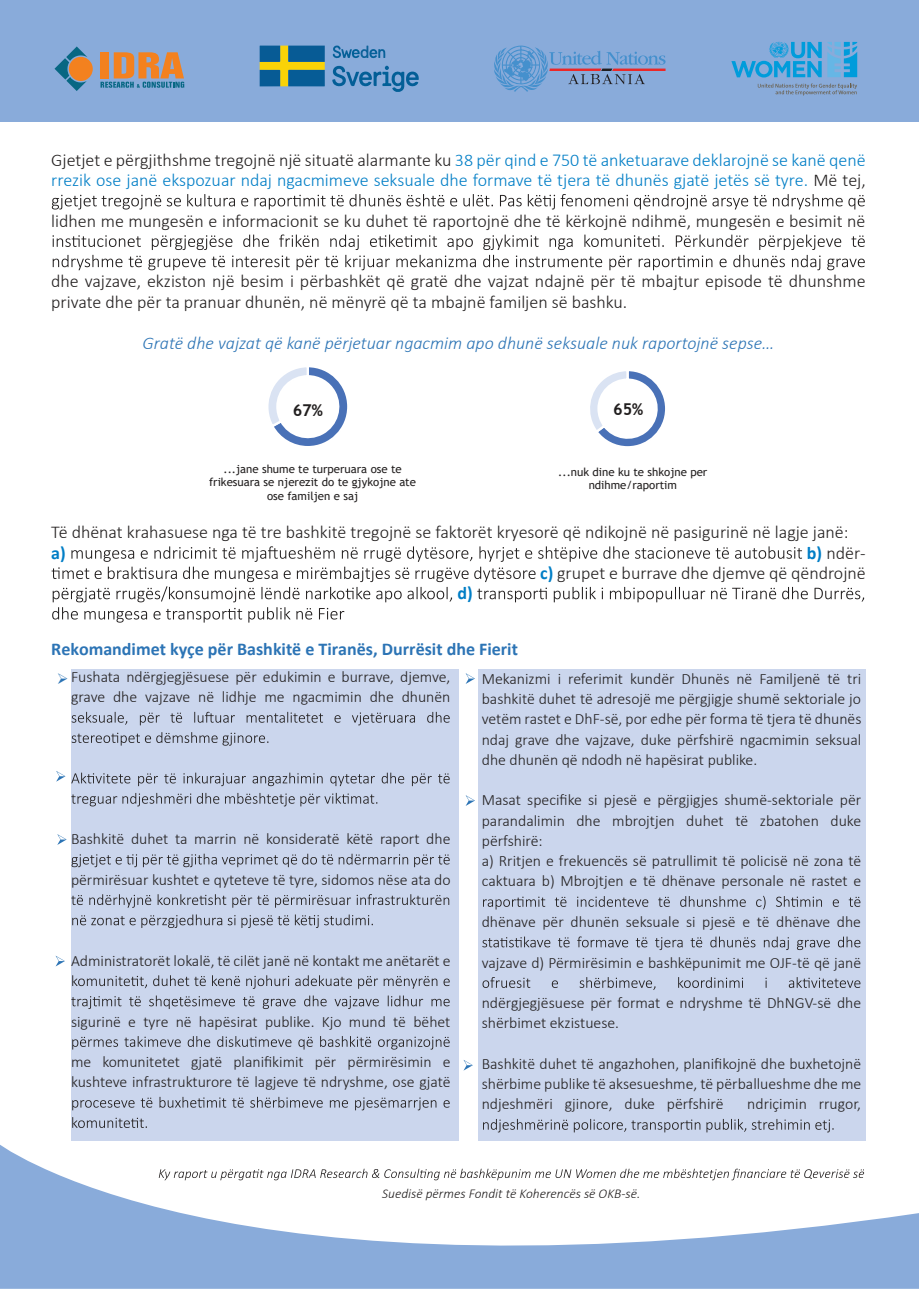
<style>
.page{position:relative;width:919px;height:1289px;background:#fff}
.page>*{position:absolute;margin:0;border:0;box-sizing:border-box;transform-origin:0 0}
.t1{font:300 18px/20.2px "Calibri";color:#221f1f}
.t2{font:300 18px/20.2px "Calibri";color:#007ec6}
.t3{font:italic 300 18px "Calibri";color:#2c74b5}
.t4{font:700 18px "Calibri";color:#2c74b5}
.t5{font:700 18px "Calibri";color:#007ec6}
.t6{font:700 16.35px "Trebuchet MS";color:#221f1f}
.t7{font:300 15.75px/20.2px "Calibri";color:#221f1f}
.t8{font:italic 300 13.5px "Calibri";color:#221f1f}
.t9{font:11.4px/13.2px "Trebuchet MS";color:#221f1f;text-align:center}
.s1{color:#221f1f}
.s2{font-weight:700;color:#007ec6}
.s3{color:#2c74b5}
</style>
<div class="page">
<div style="left:0;top:0;width:918px;height:121px;background:#89abda"></div>
<svg style="left:0;top:1140px;width:918px;height:148px"></svg>
<svg style="left:100px;top:52px;width:84px;height:36px"></svg>
<svg style="left:55px;top:46px;width:38px;height:45px"></svg>
<svg style="left:731px;top:42px;width:90px;height:35px"></svg>
<svg style="left:757px;top:83px;width:100px;height:13px"></svg>
<svg style="left:827px;top:42px;width:30px;height:35px"></svg>
<svg style="left:259px;top:46px;width:66px;height:40px;background:#4f7f6d"></svg>
<svg style="left:332px;top:46px;width:53px;height:13px"></svg>
<svg style="left:332px;top:66px;width:87px;height:26px"></svg>
<svg style="left:494px;top:46px;width:171px;height:46px"></svg>
<div style="left:71px;top:669px;width:387px;height:471px;background:#cbd6ed"></div>
<div style="left:477px;top:669px;width:388px;height:471px;background:#cbd6ed"></div>
<svg style="left:52px;top:194px;width:812px;height:15px"></svg>
<svg style="left:53px;top:234px;width:811px;height:36px"></svg>
<svg style="left:52px;top:546px;width:812px;height:76px"></svg>
<svg style="left:56px;top:771px;width:9px;height:10px"></svg>
<svg style="left:465px;top:673px;width:10px;height:11px"></svg>
<svg style="left:465px;top:795px;width:10px;height:11px"></svg>
<svg style="left:463px;top:1060px;width:10px;height:10px"></svg>
<svg style="left:56px;top:956px;width:9px;height:10px"></svg>
<svg style="left:72px;top:711px;width:377px;height:14px"></svg>
<svg style="left:72px;top:732px;width:196px;height:13px"></svg>
<svg style="left:71px;top:772px;width:378px;height:14px"></svg>
<svg style="left:71px;top:792px;width:306px;height:14px"></svg>
<svg style="left:71px;top:853px;width:378px;height:14px"></svg>
<svg style="left:71px;top:894px;width:378px;height:13px"></svg>
<svg style="left:72px;top:914px;width:301px;height:14px"></svg>
<svg style="left:72px;top:975px;width:377px;height:13px"></svg>
<svg style="left:71px;top:995px;width:378px;height:14px"></svg>
<svg style="left:72px;top:1036px;width:377px;height:13px"></svg>
<svg style="left:72px;top:1096px;width:377px;height:14px"></svg>
<svg style="left:72px;top:1117px;width:75px;height:10px"></svg>
<svg style="left:483px;top:895px;width:377px;height:14px"></svg>
<svg style="left:482px;top:936px;width:378px;height:14px"></svg>
<svg style="left:482px;top:977px;width:378px;height:13px"></svg>
<svg style="left:483px;top:1118px;width:350px;height:14px"></svg>
<svg style="left:159px;top:1168px;width:705px;height:12px"></svg>
<svg style="left:57px;top:834px;width:10px;height:11px"></svg>
<svg style="left:268px;top:367px;width:80px;height:79px"></svg>
<svg style="left:590px;top:371px;width:75px;height:76px"></svg>
<p class="t2" style="left:51px;top:151px;width:816px"><span class="s1">Gjetjet e përgjithshme tregojnë një situatë alarmante ku</span> 38 për qind e 750 të anketuarave deklarojnë se kanë qenë rrezik ose janë ekspozuar ndaj ngacmimeve seksuale dhe formave të tjera të dhunës gjatë jetës së tyre. <span class="s1">Më tej,</span></p>
<p class="t1" style="left:51px;top:212px;width:815px">lidhen me mungesën e informacionit se ku duhet të raportojnë dhe të kërkojnë ndihmë, mungesën e besimit në</p>
<p class="t1" style="left:51px;top:272px;width:815px">dhe vajzave, ekziston një besim i përbashkët që gratë dhe vajzat ndajnë për të mbajtur episode të dhunshme private dhe për ta pranuar dhunën, në mënyrë që ta mbajnë familjen së bashku.</p>
<p class="t3" style="left:142px;top:336px;width:633px">Gratë dhe vajzat që kanë përjetuar ngacmim apo dhunë seksuale nuk raportojnë sepse…</p>
<p class="t6" style="left:293px;top:403px;width:32px">67%</p>
<p class="t9" style="left:209px;top:463px;width:208px">...jane shume te turperuara ose te frikesuara se njerezit do te gjykojne ate ose familjen e saj</p>
<p class="t6" style="left:613px;top:403px;width:32px">65%</p>
<p class="t9" style="left:558px;top:466px;width:150px">...nuk dine ku te shkojne per ndihme/raportim</p>
<p class="t1" style="left:51px;top:523px;width:798px">Të dhënat krahasuese nga të tre bashkitë tregojnë se faktorët kryesorë që ndikojnë në pasigurinë në lagje janë:</p>
<p class="t5" style="left:51px;top:546px;width:16px">a)</p>
<p class="t1" style="left:540px;top:544px;width:327px;text-align:right"><span class="s2">b)</span> ndër-<br><span class="s2">c)</span> grupet e burrave dhe djemve që qëndrojnë</p>
<p class="t5" style="left:457px;top:586px;width:17px">d)</p>
<p class="t4" style="left:51px;top:642px;width:468px">Rekomandimet kyçe për Bashkitë e Tiranës, Durrësit dhe Fierit</p>
<p class="t7" style="left:57px;top:668px;width:395px;text-align:right"><span class="s3">➢</span>Fushata ndërgjegjësuese për edukimin e burrave, djemve, grave dhe vajzave në lidhje me ngacmimin dhe dhunën</p>
<p class="t7" style="left:71px;top:830px;width:381px">Bashkitë duhet ta marrin në konsideratë këtë raport dhe</p>
<p class="t7" style="left:71px;top:870px;width:381px">përmirësuar kushtet e qyteteve të tyre, sidomos nëse ata do</p>
<p class="t7" style="left:71px;top:951px;width:381px">Administratorët lokalë, të cilët janë në kontakt me anëtarët e</p>
<p class="t7" style="left:71px;top:1012px;width:381px">sigurinë e tyre në hapësirat publike. Kjo mund të bëhet</p>
<p class="t7" style="left:71px;top:1052px;width:381px">me komunitetet gjatë planifikimit për përmirësimin e kushteve infrastrukturore të lagjeve të ndryshme, ose gjatë</p>
<p class="t7" style="left:481px;top:669px;width:381px;text-align:justify">Mekanizmi i referimit kundër Dhunës në Familjenë të tri bashkitë duhet të adresojë me përgjigje shumë sektoriale jo vetëm rastet e DhF-së, por edhe për forma të tjera të dhunës ndaj grave dhe vajzave, duke përfshirë ngacmimin seksual dhe dhunën që ndodh në hapësirat publike.</p>
<p class="t7" style="left:481px;top:791px;width:381px">Masat specifike si pjesë e përgjigjes shumë-sektoriale për parandalimin dhe mbrojtjen duhet të zbatohen duke përfshirë:<br>a) Rritjen e frekuencës së patrullimit të policisë në zona të caktuara b) Mbrojtjen e të dhënave personale në rastet e</p>
<p class="t7" style="left:481px;top:912px;width:381px">dhënave për dhunën seksuale si pjesë e të dhënave dhe</p>
<p class="t7" style="left:481px;top:953px;width:381px">vajzave d) Përmirësimin e bashkëpunimit me OJF-të që janë</p>
<p class="t7" style="left:481px;top:993px;width:381px">ndërgjegjësuese për format e ndryshme të DhNGV-së dhe shërbimet ekzistuese.</p>
<p class="t7" style="left:481px;top:1054px;width:381px;text-align:justify">Bashkitë duhet të angazhohen, planifikojnë dhe buxhetojnë shërbime publike të aksesueshme, të përballueshme dhe me ndjeshmëri gjinore, duke përfshirë</p>
<p class="t7" style="left:747px;top:1095px;width:115px">ndriçimin rrugor,</p>
<p class="t8" style="left:382px;top:1188px;width:260px">Suedisë përmes Fondit të Koherencës së OKB-së.</p>
</div>
